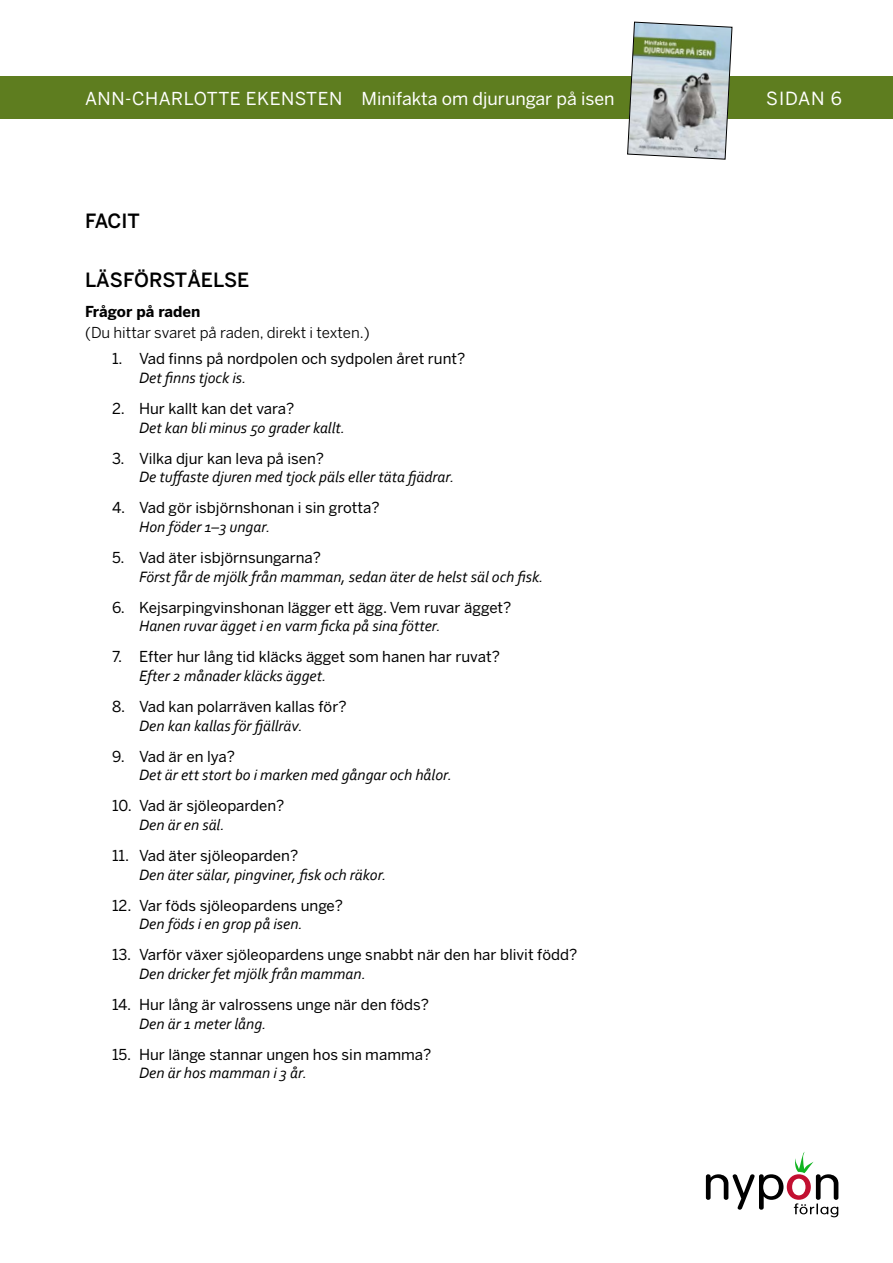
<style>
.page{position:relative;width:893px;height:1263px;background:#fff}
.page>*{position:absolute;margin:0;border:0;box-sizing:border-box;transform-origin:0 0}
.t1{font:500 19.5px "Benton Sans";color:#000}
.t2{font:18px "Benton Sans";letter-spacing:.05em;color:#fff}
.t3{font:17.7px "Benton Sans";color:#fff}
.t4{font:italic 15.75px "Corbel";color:#000}
.t5{font:15px "Benton Sans";color:#000}
.t6{font:15px "Benton Sans";color:#000}
.t7{font:700 15px "Benton Sans";color:#000}
</style>
<div class="page">
<div style="left:0;top:77px;width:893px;height:42px;background:#5e7d1f"></div>
<svg style="left:627px;top:21px;width:106px;height:139px;background:#adb7b3"></svg>
<svg style="left:706px;top:1152px;width:132px;height:65px"></svg>
<p class="t3" style="left:85px;top:88px;width:531px">ANN-CHARLOTTE EKENSTEN Minifakta om djurungar på isen</p>
<p class="t2" style="left:766px;top:88px;width:77px">SIDAN 6</p>
<h1 class="t1" style="left:85px;top:210px;width:56px">FACIT</h1>
<h1 class="t1" style="left:85px;top:269px;width:166px">LÄSFÖRSTÅELSE</h1>
<p class="t7" style="left:85px;top:303px;width:117px">Frågor på raden</p>
<p class="t6" style="left:85px;top:323px;width:286px">(Du hittar svaret på raden, direkt i texten.)</p>
<p class="t5" style="left:112px;top:350px;width:355px">1. Vad finns på nordpolen och sydpolen året runt?</p>
<p class="t4" style="left:139px;top:368px;width:109px">Det finns tjock is.</p>
<p class="t5" style="left:112px;top:400px;width:184px">2. Hur kallt kan det vara?</p>
<p class="t4" style="left:139px;top:418px;width:208px">Det kan bli minus 50 grader kallt.</p>
<p class="t5" style="left:112px;top:449px;width:214px">3. Vilka djur kan leva på isen?</p>
<p class="t4" style="left:139px;top:467px;width:317px">De tuffaste djuren med tjock päls eller täta fjädrar.</p>
<p class="t5" style="left:112px;top:499px;width:269px">4. Vad gör isbjörnshonan i sin grotta?</p>
<p class="t4" style="left:139px;top:517px;width:133px">Hon föder 1–3 ungar.</p>
<p class="t5" style="left:112px;top:549px;width:211px">5. Vad äter isbjörnsungarna?</p>
<p class="t4" style="left:139px;top:567px;width:406px">Först får de mjölk från mamman, sedan äter de helst säl och fisk.</p>
<p class="t5" style="left:112px;top:598px;width:401px">6. Kejsarpingvinshonan lägger ett ägg. Vem ruvar ägget?</p>
<p class="t4" style="left:139px;top:616px;width:303px">Hanen ruvar ägget i en varm ficka på sina fötter.</p>
<p class="t5" style="left:112px;top:648px;width:389px">7. Efter hur lång tid kläcks ägget som hanen har ruvat?</p>
<p class="t4" style="left:139px;top:666px;width:189px">Efter 2 månader kläcks ägget.</p>
<p class="t5" style="left:112px;top:698px;width:236px">8. Vad kan polarräven kallas för?</p>
<p class="t4" style="left:139px;top:716px;width:165px">Den kan kallas för fjällräv.</p>
<p class="t5" style="left:112px;top:747px;width:124px">9. Vad är en lya?</p>
<p class="t4" style="left:139px;top:765px;width:314px">Det är ett stort bo i marken med gångar och hålor.</p>
<p class="t5" style="left:112px;top:797px;width:174px">10. Vad är sjöleoparden?</p>
<p class="t4" style="left:139px;top:815px;width:87px">Den är en säl.</p>
<p class="t5" style="left:112px;top:847px;width:188px">11. Vad äter sjöleoparden?</p>
<p class="t4" style="left:139px;top:865px;width:249px">Den äter sälar, pingviner, fisk och räkor.</p>
<p class="t5" style="left:112px;top:896px;width:233px">12. Var föds sjöleopardens unge?</p>
<p class="t4" style="left:139px;top:914px;width:165px">Den föds i en grop på isen.</p>
<p class="t5" style="left:112px;top:946px;width:467px">13. Varför växer sjöleopardens unge snabbt när den har blivit född?</p>
<p class="t4" style="left:139px;top:964px;width:228px">Den dricker fet mjölk från mamman.</p>
<p class="t5" style="left:112px;top:996px;width:319px">14. Hur lång är valrossens unge när den föds?</p>
<p class="t4" style="left:139px;top:1014px;width:129px">Den är 1 meter lång.</p>
<p class="t5" style="left:112px;top:1045px;width:321px">15. Hur länge stannar ungen hos sin mamma?</p>
<p class="t4" style="left:139px;top:1063px;width:169px">Den är hos mamman i 3 år.</p>
</div>
